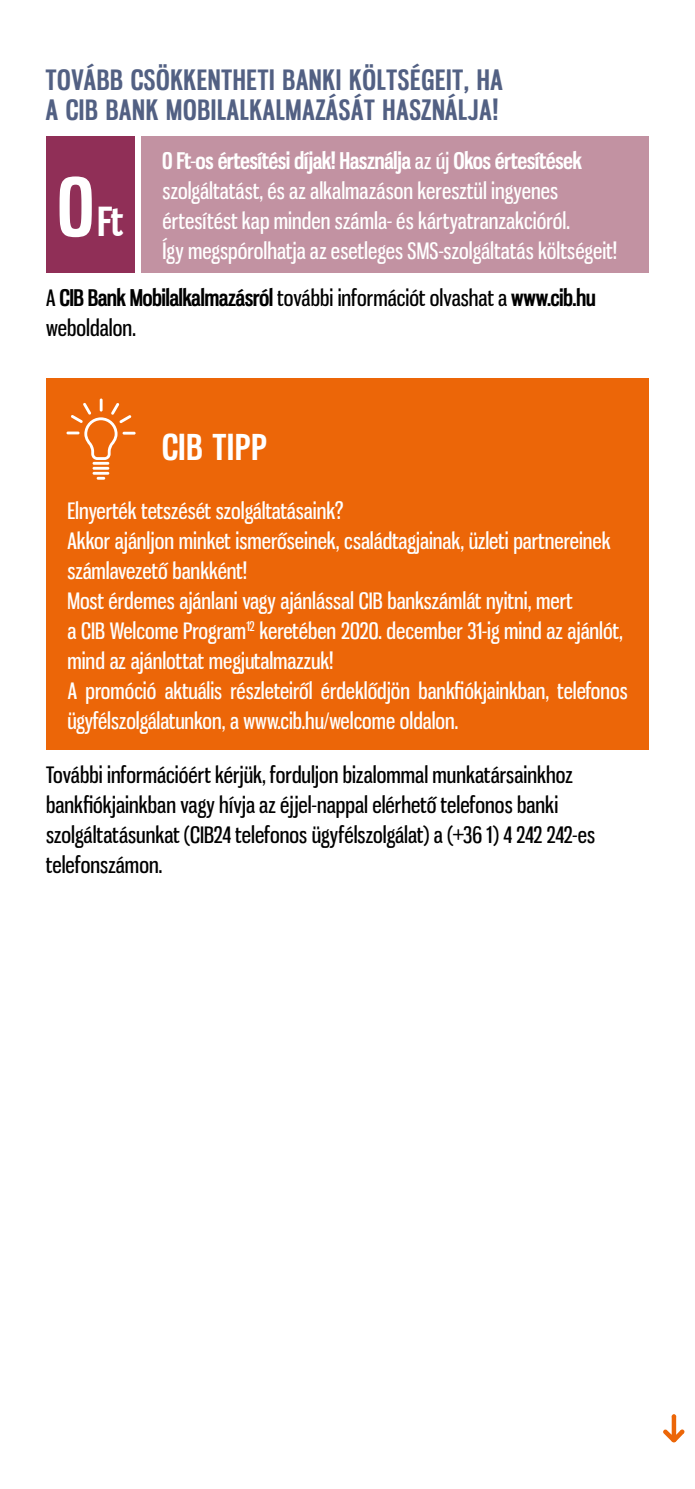
<style>
.page{position:relative;width:695px;height:1489px;background:#fff}
.page>*{position:absolute;margin:0;border:0;box-sizing:border-box;transform-origin:0 0}
.t1{font:700 39.25px "Gnuolane";color:#fff}
.t2{font:700 35px "Gnuolane";letter-spacing:.05em;color:#fff}
.t3{font:700 27.5px/30px "Gnuolane";letter-spacing:.05em;color:#526083}
.t4{font:22.5px/30px "Gnuolane Rg";color:#fff}
.t5{font:22.5px/30px "Gnuolane Rg";color:#000}
.t6{font:700 22.5px "Gnuolane";color:#000}
.t7{font:700 22.5px "Gnuolane";letter-spacing:.005em;color:#fff}
.s1{font-size:78.75px}
.s2{font-family:"Gnuolane Rg";font-weight:400}
</style>
<div class="page">
<div style="left:141px;top:136px;width:507px;height:137px;background:#c292a2"></div>
<div style="left:46px;top:136px;width:89px;height:137px;background:#902f57"></div>
<div style="left:46px;top:378px;width:602px;height:372px;background:#ec6608"></div>
<svg style="left:66px;top:398px;width:70px;height:81px"></svg>
<svg style="left:663px;top:1414px;width:21px;height:28px"></svg>
<p class="t3" style="left:46px;top:63px;width:458px">TOVÁBB CSÖKKENTHETI BANKI KÖLTSÉGEIT, HA<br>A CIB BANK MOBILALKALMAZÁSÁT HASZNÁLJA!</p>
<h1 class="t1" style="left:58px;top:193px;width:66px"><span class="s1">0</span>Ft</h1>
<p class="t7" style="left:162px;top:144px;width:420px">0 Ft-os értesítési díjak! Használja <span class="s2">az új</span> Okos értesítések</p>
<p class="t4" style="left:162px;top:175px;width:456px">szolgáltatást, és az alkalmazáson keresztül ingyenes értesítést kap minden számla- és kártyatranzakcióról.<br>Így megspórolhatja az esetleges SMS-szolgáltatás költségeit!</p>
<p class="t6" style="left:46px;top:281px;width:550px"><span class="s2">A</span> CIB Bank Mobilalkalmazásról <span class="s2">további információt olvashat a</span> www.cib.hu</p>
<p class="t5" style="left:46px;top:312px;width:91px">weboldalon.</p>
<h2 class="t2" style="left:162px;top:422px;width:105px">CIB TIPP</h2>
<p class="t4" style="left:67px;top:495px;width:561px">Elnyerték tetszését szolgáltatásaink?<br>Akkor ajánljon minket ismerőseinek, családtagjainak, üzleti partnereinek számlavezető bankként!<br>Most érdemes ajánlani vagy ajánlással CIB bankszámlát nyitni, mert<br>a CIB Welcome Program<sup>12</sup> keretében 2020. december 31-ig mind az ajánlót, mind az ajánlottat megjutalmazzuk!<br>A promóció aktuális részleteiről érdeklődjön bankfiókjainkban, telefonos ügyfélszolgálatunkon, a www.cib.hu/welcome oldalon.</p>
<p class="t5" style="left:46px;top:759px;width:550px">További információért kérjük, forduljon bizalommal munkatársainkhoz bankfiókjainkban vagy hívja az éjjel-nappal elérhető telefonos banki szolgáltatásunkat (CIB24 telefonos ügyfélszolgálat) a (+36 1) 4 242 242-es telefonszámon.</p>
</div>
